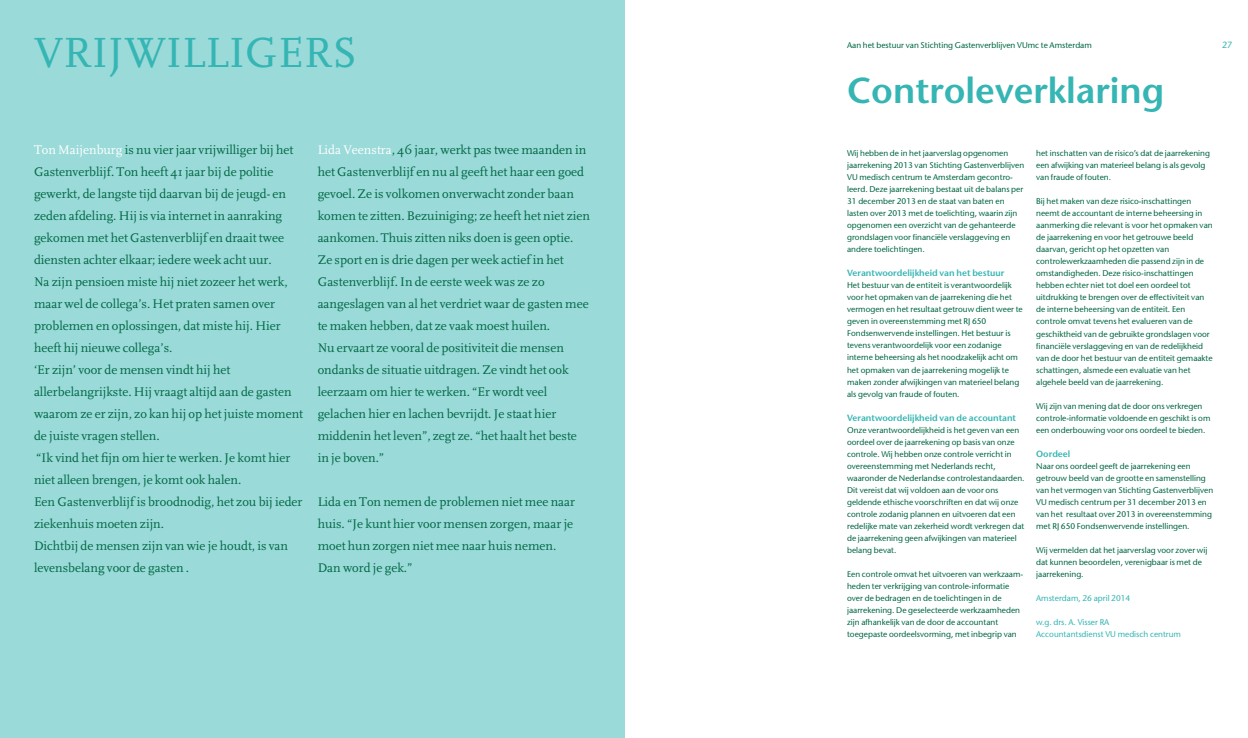
<style>
.page{position:relative;width:1248px;height:738px;background:#fff}
.page>*{position:absolute;margin:0;border:0;box-sizing:border-box;transform-origin:0 0}
.t1{font:44px "FF Scala";color:#35b5b3}
.t2{font:600 36px "Stone Sans";color:#35b5b3}
.t3{font:13px/22px "FF Scala";color:#006742}
.t4{font:600 9px "Stone Sans";color:#35b5b3}
.t5{font:9px "Stone Sans";color:#35b5b3}
.t6{font:8.3px/12px "Stone Sans";color:#006742}
.t7{font:8.3px/12px "Stone Sans";color:#35b5b3}
.s1{color:#fff}
</style>
<div class="page">
<div style="left:0;top:0;width:624px;height:737px;background:#9adad9"></div>
<h1 class="t1" style="left:34px;top:28px;width:325px">VRIJWILLIGERS</h1>
<p class="t3" style="left:34px;top:139px;width:271px"><span class="s1">Ton Maijenburg</span> is nu vier jaar vrijwilliger bij het Gastenverblijf. Ton heeft 41 jaar bij de politie gewerkt, de langste tijd daarvan bij de jeugd- en zeden afdeling. Hij is via internet in aanraking gekomen met het Gastenverblijf en draait twee diensten achter elkaar; iedere week acht uur.<br>Na zijn pensioen miste hij niet zozeer het werk, maar wel de collega’s. Het praten samen over problemen en oplossingen, dat miste hij. Hier heeft hij nieuwe collega’s.<br>‘Er zijn’ voor de mensen vindt hij het allerbelangrijkste. Hij vraagt altijd aan de gasten waarom ze er zijn, zo kan hij op het juiste moment de juiste vragen stellen.<br>“Ik vind het fijn om hier te werken. Je komt hier niet alleen brengen, je komt ook halen.<br>Een Gastenverblijf is broodnodig, het zou bij ieder ziekenhuis moeten zijn.<br>Dichtbij de mensen zijn van wie je houdt, is van levensbelang voor de gasten .</p>
<p class="t3" style="left:317px;top:139px;width:274px"><span class="s1">Lida Veenstra</span>, 46 jaar, werkt pas twee maanden in het Gastenverblijf en nu al geeft het haar een goed gevoel. Ze is volkomen onverwacht zonder baan komen te zitten. Bezuiniging; ze heeft het niet zien aankomen. Thuis zitten niks doen is geen optie.<br>Ze sport en is drie dagen per week actief in het Gastenverblijf. In de eerste week was ze zo aangeslagen van al het verdriet waar de gasten mee te maken hebben, dat ze vaak moest huilen.<br>Nu ervaart ze vooral de positiviteit die mensen ondanks de situatie uitdragen. Ze vindt het ook leerzaam om hier te werken. “Er wordt veel gelachen hier en lachen bevrijdt. Je staat hier middenin het leven”, zegt ze. “het haalt het beste in je boven.”</p>
<h3 class="t3" style="left:317px;top:491px;width:259px">Lida en Ton nemen de problemen niet mee naar huis. “Je kunt hier voor mensen zorgen, maar je moet hun zorgen niet mee naar huis nemen.<br>Dan word je gek.”</h3>
<p class="t6" style="left:847px;top:39px;width:246px">Aan het bestuur van Stichting Gastenverblijven VUmc te Amsterdam</p>
<p class="t5" style="left:1221px;top:39px;width:12px">27</p>
<h2 class="t2" style="left:847px;top:68px;width:318px">Controleverklaring</h2>
<p class="t6" style="left:847px;top:147px;width:179px">Wij hebben de in het jaarverslag opgenomen jaarrekening 2013 van Stichting Gastenverblijven VU medisch centrum te Amsterdam gecontro&shy;leerd. Deze jaarrekening bestaat uit de balans per 31 december 2013 en de staat van baten en lasten over 2013 met de toelichting, waarin zijn opgenomen een overzicht van de gehanteerde grondslagen voor financiële verslaggeving en andere toelichtingen.</p>
<p class="t4" style="left:847px;top:267px;width:159px">Verantwoordelijkheid van het bestuur</p>
<p class="t6" style="left:847px;top:279px;width:177px">Het bestuur van de entiteit is verantwoordelijk voor het opmaken van de jaarrekening die het vermogen en het resultaat getrouw dient weer te geven in overeenstemming met RJ 650<br>Fondsenwervende instellingen. Het bestuur is tevens verantwoordelijk voor een zodanige interne beheersing als het noodzakelijk acht om het opmaken van de jaarrekening mogelijk te maken zonder afwijkingen van materieel belang als gevolg van fraude of fouten.</p>
<p class="t4" style="left:847px;top:411px;width:170px">Verantwoordelijkheid van de accountant</p>
<p class="t6" style="left:847px;top:423px;width:179px">Onze verantwoordelijkheid is het geven van een oordeel over de jaarrekening op basis van onze controle. Wij hebben onze controle verricht in overeenstemming met Nederlands recht, waaronder de Nederlandse controlestandaarden.<br>Dit vereist dat wij voldoen aan de voor ons geldende ethische voorschriften en dat wij onze controle zodanig plannen en uitvoeren dat een redelijke mate van zekerheid wordt verkregen dat de jaarrekening geen afwijkingen van materieel belang bevat.</p>
<p class="t6" style="left:847px;top:567px;width:177px">Een controle omvat het uitvoeren van werkzaam&shy;heden ter verkrijging van controle-informatie over de bedragen en de toelichtingen in de jaarrekening. De geselecteerde werkzaamheden zijn afhankelijk van de door de accountant toegepaste oordeelsvorming, met inbegrip van</p>
<p class="t6" style="left:1036px;top:147px;width:175px">het inschatten van de risico’s dat de jaarrekening een afwijking van materieel belang is als gevolg van fraude of fouten.</p>
<p class="t6" style="left:1036px;top:195px;width:178px">Bij het maken van deze risico-inschattingen neemt de accountant de interne beheersing in aanmerking die relevant is voor het opmaken van de jaarrekening en voor het getrouwe beeld daarvan, gericht op het opzetten van controlewerkzaamheden die passend zijn in de omstandigheden. Deze risico-inschattingen hebben echter niet tot doel een oordeel tot uitdrukking te brengen over de effectiviteit van de interne beheersing van de entiteit. Een controle omvat tevens het evalueren van de geschiktheid van de gebruikte grondslagen voor financiële verslaggeving en van de redelijkheid van de door het bestuur van de entiteit gemaakte schattingen, alsmede een evaluatie van het algehele beeld van de jaarrekening.</p>
<p class="t6" style="left:1036px;top:399px;width:176px">Wij zijn van mening dat de door ons verkregen controle-informatie voldoende en geschikt is om een onderbouwing voor ons oordeel te bieden.</p>
<p class="t4" style="left:1036px;top:447px;width:36px">Oordeel</p>
<p class="t6" style="left:1036px;top:459px;width:178px">Naar ons oordeel geeft de jaarrekening een getrouw beeld van de grootte en samenstelling van het vermogen van Stichting Gastenverblijven VU medisch centrum per 31 december 2013 en van het resultaat over 2013 in overeenstemming met RJ 650 Fondsenwervende instellingen.</p>
<p class="t6" style="left:1036px;top:543px;width:173px">Wij vermelden dat het jaarverslag voor zover wij dat kunnen beoordelen, verenigbaar is met de jaarrekening.</p>
<p class="t7" style="left:1036px;top:591px;width:96px">Amsterdam, 26 april 2014</p>
<p class="t7" style="left:1036px;top:615px;width:146px">w.g. drs. A. Visser RA<br>Accountantsdienst VU medisch centrum</p>
</div>
